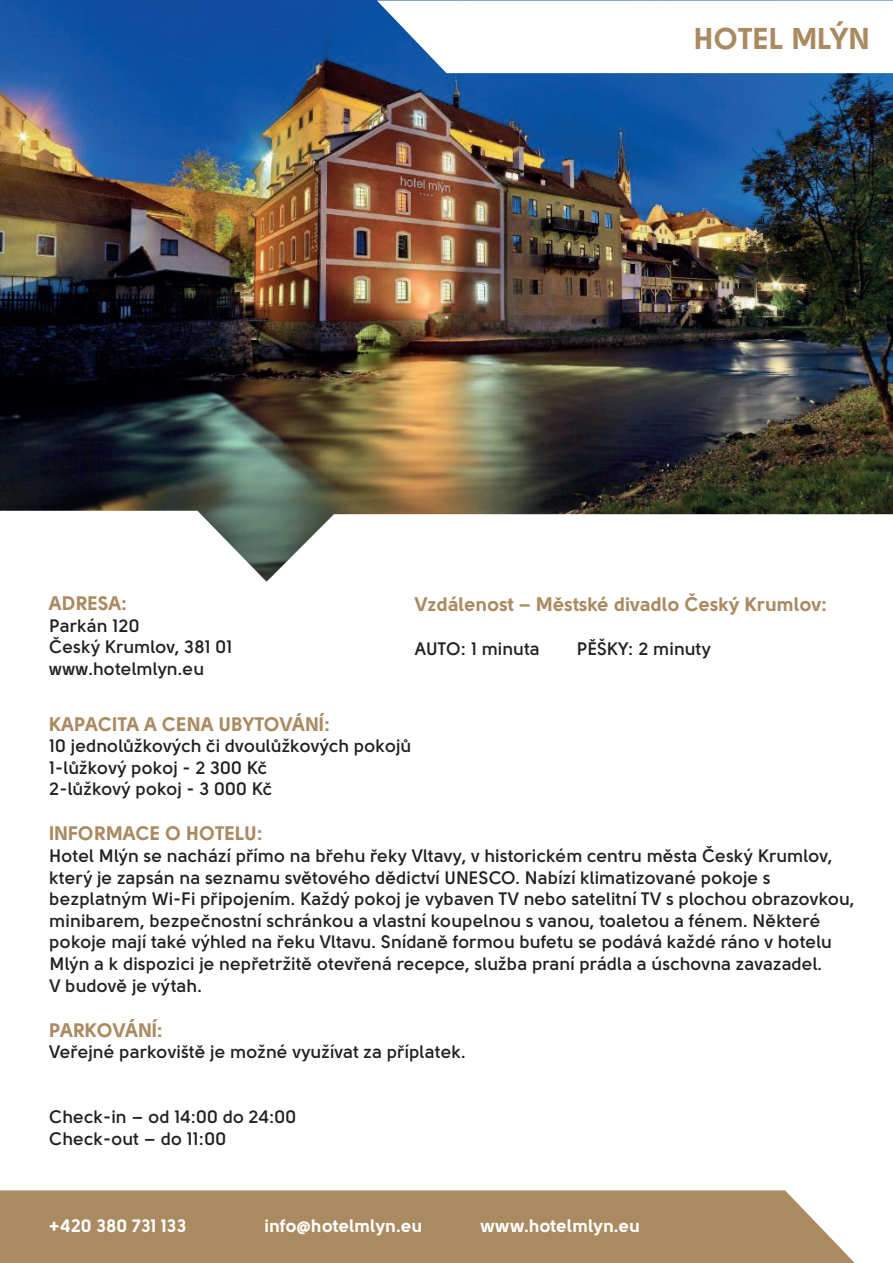
<style>
.page{position:relative;width:893px;height:1263px;background:#fff}
.page>*{position:absolute;margin:0;border:0;box-sizing:border-box;transform-origin:0 0}
.t1{font:30px "Solomon Sans Bold";color:#aa8a60}
.t2{font:19.5px "Solomon Sans Bold";color:#aa8a60}
.t3{font:700 18px/21.6px "Solomon Sans Semi";color:#231f20}
.t4{font:18px "Solomon Sans Bold";color:#fff}
</style>
<div class="page">
<img style="left:0;top:1px;width:893px;height:510px">
<svg style="left:197px;top:511px;width:696px;height:71px"></svg>
<svg style="left:377px;top:1px;width:516px;height:72px"></svg>
<div style="left:0;top:1190px;width:855px;height:73px;background:#aa8a60"></div>
<h1 class="t1" style="left:694px;top:21px;width:178px">HOTEL MLÝN</h1>
<p class="t2" style="left:49px;top:592px;width:79px">ADRESA:</p>
<p class="t3" style="left:49px;top:615px;width:185px">Parkán 120<br>Český Krumlov, 381 01 www.hotelmlyn.eu</p>
<p class="t2" style="left:415px;top:593px;width:414px">Vzdálenost – Městské divadlo Český Krumlov:</p>
<p class="t3" style="left:415px;top:637px;width:127px">AUTO: 1 minuta</p>
<p class="t3" style="left:577px;top:637px;width:136px">PĚŠKY: 2 minuty</p>
<p class="t2" style="left:49px;top:712px;width:282px">KAPACITA A CENA UBYTOVÁNÍ:</p>
<p class="t3" style="left:49px;top:735px;width:364px">10 jednolůžkových či dvoulůžkových pokojů<br>1-lůžkový pokoj - 2 300 Kč<br>2-lůžkový pokoj - 3 000 Kč</p>
<p class="t2" style="left:49px;top:822px;width:215px">INFORMACE O HOTELU:</p>
<p class="t3" style="left:49px;top:845px;width:807px">Hotel Mlýn se nachází přímo na břehu řeky Vltavy, v historickém centru města Český Krumlov, který je zapsán na seznamu světového dědictví UNESCO. Nabízí klimatizované pokoje s bezplatným Wi-Fi připojením. Každý pokoj je vybaven TV nebo satelitní TV s plochou obrazovkou, minibarem, bezpečnostní schránkou a vlastní koupelnou s vanou, toaletou a fénem. Některé pokoje mají také výhled na řeku Vltavu. Snídaně formou bufetu se podává každé ráno v hotelu Mlýn a k dispozici je nepřetržitě otevřená recepce, služba praní prádla a úschovna zavazadel.<br>V budově je výtah.</p>
<p class="t2" style="left:49px;top:1018px;width:115px">PARKOVÁNÍ:</p>
<p class="t3" style="left:49px;top:1041px;width:418px">Veřejné parkoviště je možné využívat za příplatek.</p>
<p class="t3" style="left:49px;top:1106px;width:249px">Check-in – od 14:00 do 24:00<br>Check-out – do 11:00</p>
<p class="t4" style="left:49px;top:1215px;width:139px">+420 380 731 133</p>
<p class="t4" style="left:265px;top:1215px;width:159px">info@hotelmlyn.eu</p>
<p class="t4" style="left:481px;top:1215px;width:161px">www.hotelmlyn.eu</p>
</div>
